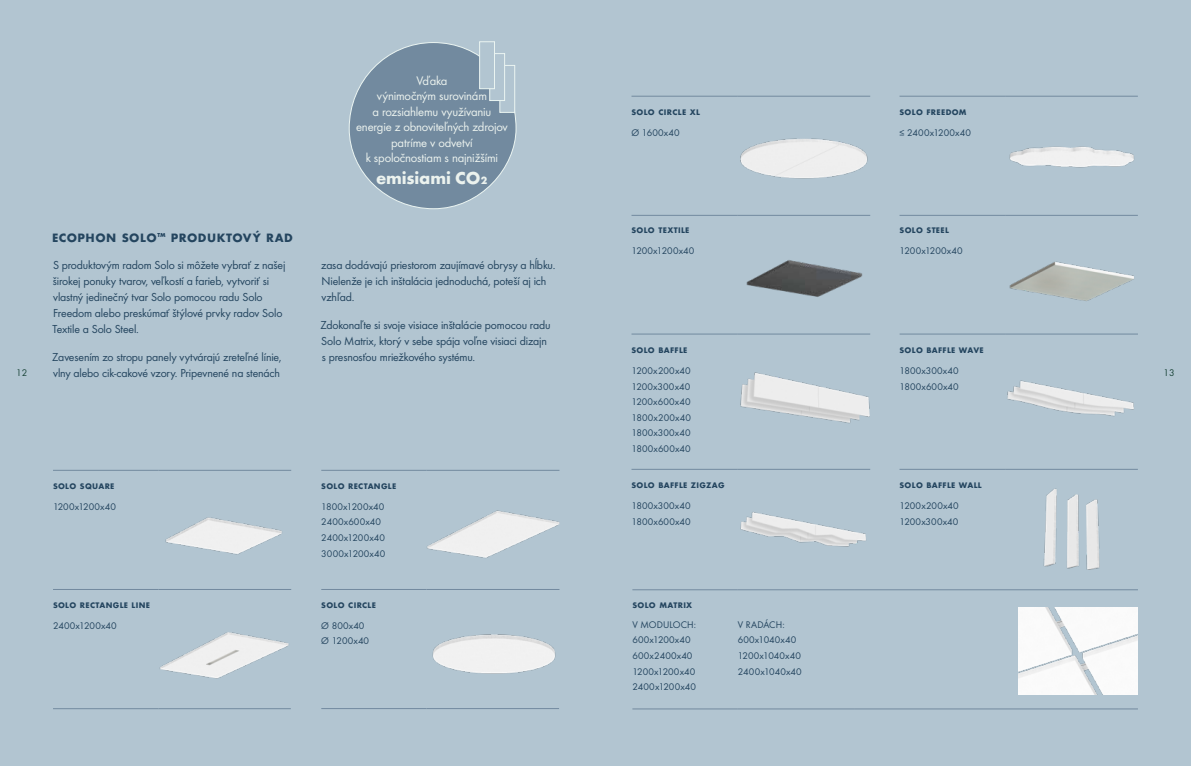
<style>
.page{position:relative;width:1191px;height:766px;background:#fff}
.page>*{position:absolute;margin:0;border:0;box-sizing:border-box;transform-origin:0 0}
.t1{font:700 18px "Futura";letter-spacing:-.005em;color:#ebf2ee}
.t2{font:12.9px/15.4px "Futura Boo";letter-spacing:-.015em;color:#ebf2ee;text-align:center}
.t3{font:700 12.6px "Futura";letter-spacing:.04em;color:#24455f}
.t4{font:12px/16px "Futura Boo";letter-spacing:-.015em;color:#24455f}
.t5{font:10px/15.6px "Futura Boo";letter-spacing:.01em;color:#24455f}
.t6{font:10px "Futura Boo";color:#1a4539}
.t7{font:700 8.4px "Futura";letter-spacing:.04em;color:#24455f}
</style>
<div class="page">
<div style="left:0;top:0;width:1191px;height:765px;background:#b2c5d1"></div>
<hr style="left:158px;top:589px;width:133px;height:1px;background:#728a9f">
<hr style="left:53px;top:470px;width:105px;height:1px;background:#728a9f">
<hr style="left:158px;top:470px;width:133px;height:1px;background:#728a9f">
<hr style="left:53px;top:589px;width:105px;height:1px;background:#728a9f">
<hr style="left:158px;top:708px;width:133px;height:1px;background:#728a9f">
<hr style="left:53px;top:708px;width:105px;height:1px;background:#728a9f">
<hr style="left:426px;top:589px;width:133px;height:1px;background:#728a9f">
<hr style="left:321px;top:470px;width:105px;height:1px;background:#728a9f">
<hr style="left:426px;top:470px;width:133px;height:1px;background:#728a9f">
<hr style="left:321px;top:589px;width:105px;height:1px;background:#728a9f">
<img style="left:165px;top:517px;width:117px;height:38px">
<hr style="left:738px;top:215px;width:132px;height:1px;background:#728a9f">
<hr style="left:631px;top:215px;width:107px;height:1px;background:#728a9f">
<hr style="left:631px;top:96px;width:107px;height:1px;background:#728a9f">
<hr style="left:738px;top:96px;width:132px;height:1px;background:#728a9f">
<hr style="left:631px;top:469px;width:107px;height:1px;background:#728a9f">
<hr style="left:738px;top:469px;width:132px;height:1px;background:#728a9f">
<hr style="left:855px;top:708px;width:283px;height:1px;background:#728a9f">
<hr style="left:632px;top:708px;width:106px;height:1px;background:#728a9f">
<hr style="left:738px;top:708px;width:117px;height:1px;background:#728a9f">
<hr style="left:632px;top:589px;width:106px;height:1px;background:#728a9f">
<hr style="left:738px;top:589px;width:117px;height:1px;background:#728a9f">
<hr style="left:855px;top:589px;width:283px;height:1px;background:#728a9f">
<hr style="left:1005px;top:215px;width:132px;height:1px;background:#728a9f">
<hr style="left:899px;top:215px;width:106px;height:1px;background:#728a9f">
<hr style="left:899px;top:96px;width:106px;height:1px;background:#728a9f">
<hr style="left:1005px;top:96px;width:132px;height:1px;background:#728a9f">
<hr style="left:1005px;top:469px;width:132px;height:1px;background:#728a9f">
<hr style="left:899px;top:469px;width:106px;height:1px;background:#728a9f">
<img style="left:740px;top:372px;width:129px;height:52px">
<img style="left:740px;top:512px;width:126px;height:35px">
<img style="left:740px;top:138px;width:128px;height:41px">
<img style="left:1009px;top:146px;width:125px;height:22px">
<img style="left:1007px;top:380px;width:127px;height:37px">
<img style="left:1043px;top:488px;width:57px;height:82px">
<img style="left:1018px;top:607px;width:119px;height:87px">
<img style="left:159px;top:632px;width:130px;height:47px">
<img style="left:427px;top:510px;width:132px;height:48px">
<hr style="left:426px;top:708px;width:133px;height:1px;background:#728a9f">
<hr style="left:321px;top:708px;width:105px;height:1px;background:#728a9f">
<img style="left:432px;top:634px;width:124px;height:40px">
<hr style="left:1005px;top:334px;width:133px;height:1px;background:#728a9f">
<hr style="left:899px;top:334px;width:106px;height:1px;background:#728a9f">
<img style="left:1009px;top:261px;width:125px;height:40px">
<hr style="left:738px;top:334px;width:132px;height:1px;background:#728a9f">
<hr style="left:631px;top:334px;width:107px;height:1px;background:#728a9f">
<img style="left:746px;top:260px;width:117px;height:37px">
<div style="left:349px;top:43px;width:167px;height:166px;background:#728a9f;border-radius:50%"></div>
<div style="left:499px;top:65px;width:16px;height:48px;background:#b2c5d1;border:1px solid #ebf5f2"></div>
<div style="left:489px;top:53px;width:16px;height:48px;background:#b2c5d1;border:1px solid #ebf5f2"></div>
<div style="left:479px;top:41px;width:16px;height:48px;background:#b2c5d1;border:1px solid #ebf5f2"></div>
<p class="t3" style="left:52px;top:230px;width:242px">ECOPHON SOLO<sup>™</sup> PRODUKTOVÝ RAD</p>
<p class="t2" style="left:356px;top:73px;width:153px">Vďaka<br>výnimočným surovinám<br>a rozsiahlemu využívaniu energie z obnoviteľných zdrojov patríme v odvetví<br>k spoločnostiam s najnižšími</p>
<h1 class="t1" style="left:376px;top:166px;width:113px">emisiami CO₂</h1>
<p class="t7" style="left:631px;top:107px;width:70px">SOLO CIRCLE XL</p>
<p class="t5" style="left:631px;top:125px;width:50px">Ø 1600x40</p>
<p class="t7" style="left:631px;top:225px;width:59px">SOLO TEXTILE</p>
<p class="t5" style="left:631px;top:243px;width:64px">1200x1200x40</p>
<p class="t7" style="left:899px;top:107px;width:69px">SOLO FREEDOM</p>
<p class="t5" style="left:899px;top:125px;width:73px">≤ 2400x1200x40</p>
<p class="t7" style="left:899px;top:225px;width:51px">SOLO STEEL</p>
<p class="t5" style="left:899px;top:243px;width:64px">1200x1200x40</p>
<p class="t4" style="left:321px;top:257px;width:236px">zasa dodávajú priestorom zaujímavé obrysy a hĺbku.<br>Nielenže je ich inštalácia jednoduchá, poteší aj ich vzhľad.</p>
<p class="t4" style="left:320px;top:317px;width:231px">Zdokonaľte si svoje visiace inštalácie pomocou radu<br>Solo Matrix, ktorý v sebe spája voľne visiaci dizajn s presnosťou mriežkového systému.</p>
<p class="t4" style="left:53px;top:257px;width:234px">S produktovým radom Solo si môžete vybrať z našej širokej ponuky tvarov, veľkostí a farieb, vytvoriť si vlastný jedinečný tvar Solo pomocou radu Solo Freedom alebo preskúmať štýlové prvky radov Solo Textile a Solo Steel.</p>
<p class="t4" style="left:52px;top:349px;width:231px">Zavesením zo stropu panely vytvárajú zreteľné línie, vlny alebo cik-cakové vzory. Pripevnené na stenách</p>
<p class="t7" style="left:631px;top:345px;width:57px">SOLO BAFFLE</p>
<p class="t5" style="left:631px;top:363px;width:61px;text-align:justify">1200x200x40<br>1200x300x40<br>1200x600x40<br>1800x200x40<br>1800x300x40<br>1800x600x40</p>
<p class="t7" style="left:631px;top:480px;width:95px">SOLO BAFFLE ZIGZAG</p>
<p class="t5" style="left:631px;top:498px;width:61px">1800x300x40<br>1800x600x40</p>
<p class="t7" style="left:899px;top:345px;width:86px">SOLO BAFFLE WAVE</p>
<p class="t5" style="left:899px;top:363px;width:61px">1800x300x40<br>1800x600x40</p>
<p class="t6" style="left:16px;top:366px;width:13px">12</p>
<p class="t6" style="left:1163px;top:366px;width:13px">13</p>
<p class="t7" style="left:899px;top:480px;width:84px">SOLO BAFFLE WALL</p>
<p class="t5" style="left:899px;top:498px;width:61px">1200x200x40<br>1200x300x40</p>
<p class="t7" style="left:321px;top:480px;width:76px">SOLO RECTANGLE</p>
<p class="t5" style="left:321px;top:498px;width:66px">1800x1200x40<br>2400x600x40<br>2400x1200x40<br>3000x1200x40</p>
<p class="t7" style="left:53px;top:480px;width:63px">SOLO SQUARE</p>
<p class="t5" style="left:53px;top:498px;width:64px">1200x1200x40</p>
<p class="t7" style="left:53px;top:600px;width:99px">SOLO RECTANGLE LINE</p>
<p class="t5" style="left:53px;top:617px;width:65px">2400x1200x40</p>
<p class="t7" style="left:321px;top:599px;width:56px">SOLO CIRCLE</p>
<p class="t5" style="left:321px;top:617px;width:49px">Ø 800x40<br>Ø 1200x40</p>
<p class="t7" style="left:632px;top:600px;width:61px">SOLO MATRIX</p>
<p class="t5" style="left:632px;top:616px;width:65px">V MODULOCH:</p>
<p class="t5" style="left:738px;top:616px;width:48px">V RADÁCH:</p>
<p class="t5" style="left:632px;top:632px;width:60px">600x1200x40</p>
<p class="t5" style="left:738px;top:632px;width:60px">600x1040x40</p>
<p class="t5" style="left:632px;top:647px;width:62px">600x2400x40</p>
<p class="t5" style="left:738px;top:647px;width:65px">1200x1040x40</p>
<p class="t5" style="left:632px;top:663px;width:64px">1200x1200x40</p>
<p class="t5" style="left:738px;top:663px;width:65px">2400x1040x40</p>
<p class="t5" style="left:632px;top:679px;width:65px">2400x1200x40</p>
</div>
